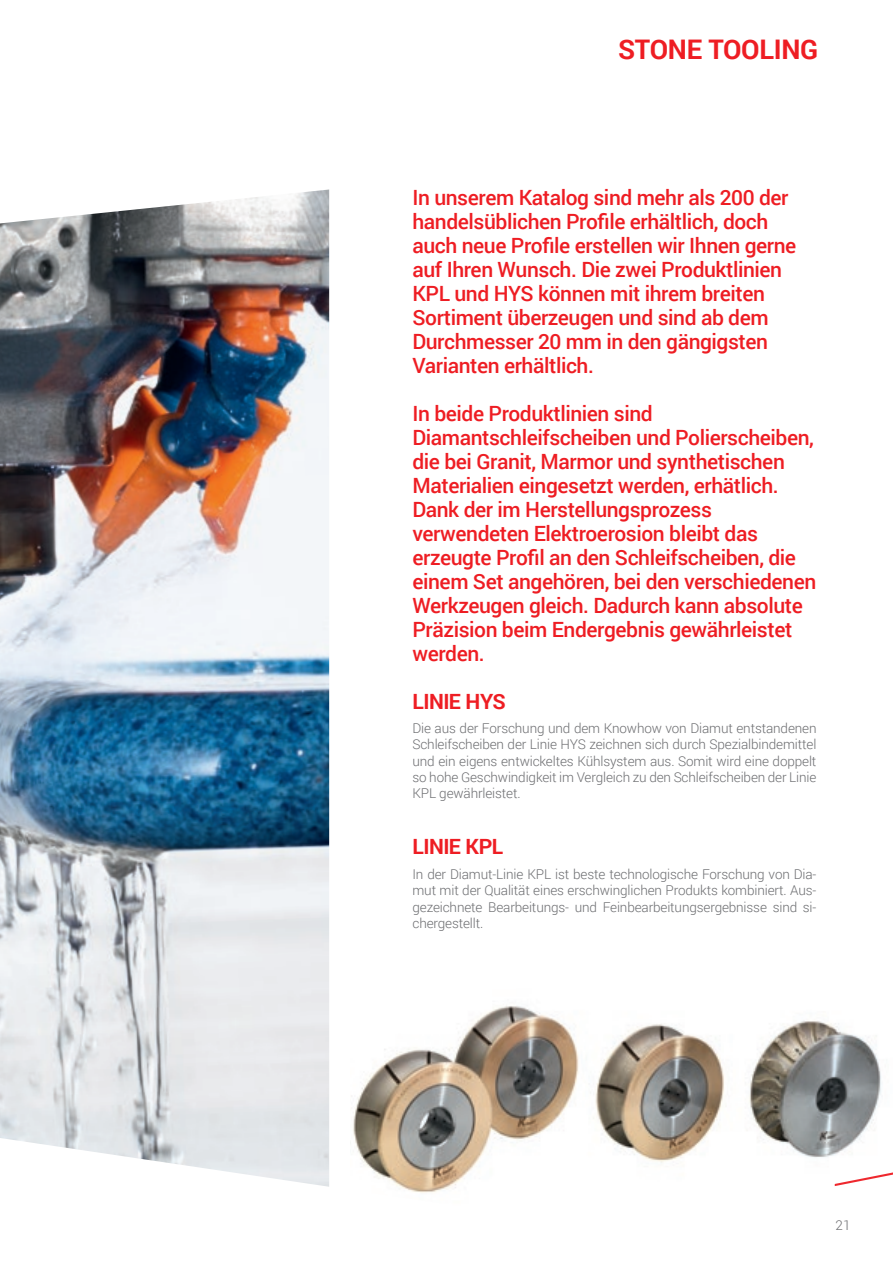
<style>
.page{position:relative;width:893px;height:1263px;background:#fff}
.page>*{position:absolute;margin:0;border:0;box-sizing:border-box;transform-origin:0 0}
.t1{font:700 27px "Roboto";letter-spacing:-.01em;color:#ee1d23}
.t2{font:500 21px/24px "Roboto";letter-spacing:-.02em;color:#ee1d23}
.t3{font:700 21px "Roboto";letter-spacing:-.025em;color:#ee1d23}
.t4{font:300 13.5px/16.2px "Roboto";letter-spacing:-.01em;color:#6c6d70;text-align:justify}
</style>
<div class="page">
<img style="left:353px;top:1005px;width:528px;height:147px">
<img style="left:0;top:223px;width:329px;height:915px">
<svg style="left:5px;top:189px;width:325px;height:34px"></svg>
<svg style="left:2px;top:1138px;width:842px;height:55px"></svg>
<svg style="left:835px;top:1170px;width:58px;height:16px"></svg>
<p class="t1" style="left:618px;top:30px;width:202px">STONE TOOLING</p>
<p class="t2" style="left:412px;top:185px;width:385px">In unserem Katalog sind mehr als 200 der handelsüblichen Profile erhältlich, doch auch neue Profile erstellen wir Ihnen gerne auf Ihren Wunsch. Die zwei Produktlinien KPL und HYS können mit ihrem breiten Sortiment überzeugen und sind ab dem Durchmesser 20 mm in den gängigsten Varianten erhältlich.</p>
<p class="t2" style="left:412px;top:401px;width:405px">In beide Produktlinien sind Diamantschleifscheiben und Polierscheiben, die bei Granit, Marmor und synthetischen Materialien eingesetzt werden, erhätlich.<br>Dank der im Herstellungsprozess verwendeten Elektroerosion bleibt das erzeugte Profil an den Schleifscheiben, die einem Set angehören, bei den verschiedenen Werkzeugen gleich. Dadurch kann absolute Präzision beim Endergebnis gewährleistet werden.</p>
<p class="t3" style="left:412px;top:686px;width:95px">LINIE HYS</p>
<p class="t4" style="left:412px;top:720px;width:406px">Die aus der Forschung und dem Knowhow von Diamut entstandenen Schleifscheiben der Linie HYS zeichnen sich durch Spezialbindemittel und ein eigens entwickeltes Kühlsystem aus. Somit wird eine doppelt so hohe Geschwindigkeit im Vergleich zu den Schleifscheiben der Linie KPL gewährleistet.</p>
<p class="t3" style="left:412px;top:832px;width:92px">LINIE KPL</p>
<p class="t4" style="left:412px;top:866px;width:405px">In der Diamut-Linie KPL ist beste technologische Forschung von Dia&shy;mut mit der Qualität eines erschwinglichen Produkts kombiniert. Aus&shy;gezeichnete Bearbeitungs- und Feinbearbeitungsergebnisse sind si&shy;chergestellt.</p>
<p class="t4" style="left:836px;top:1216px;width:16px">21</p>
</div>
